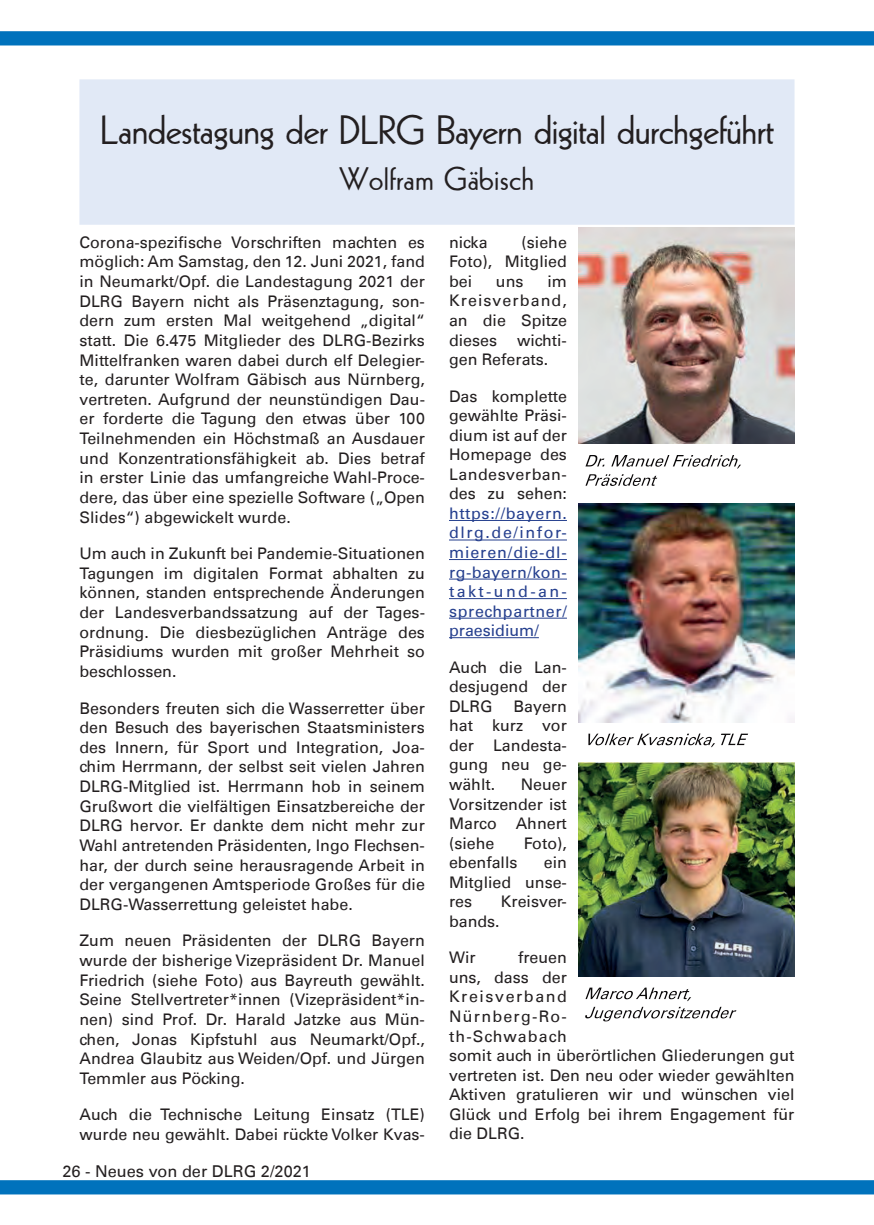
<style>
.page{position:relative;width:874px;height:1225px;background:#fff}
.page>*{position:absolute;margin:0;border:0;box-sizing:border-box;transform-origin:0 0}
.t1{font:700 40.8px "DLRG Jugend Titel Leicht";letter-spacing:-.02em;color:#231f20}
.t2{font:700 32.6px "DLRG Jugend Titel Leicht";color:#231f20}
.t3{font:16.4px "DLRG Univers";color:#231f20}
.t4{font:16px/19.6px "DLRG Univers";color:#231f20;text-align:justify}
.t5{font:16px/19.6px "DLRG Univers";letter-spacing:.04em;color:#253f8e;text-align:justify}
</style>
<div class="page">
<svg style="left:873px;top:1180px;width:1px;height:14px"></svg>
<hr style="left:449px;top:520px;width:117px;height:1px;background:#253f8e">
<hr style="left:449px;top:539px;width:117px;height:1px;background:#253f8e">
<hr style="left:449px;top:559px;width:117px;height:1px;background:#253f8e">
<hr style="left:449px;top:578px;width:117px;height:1px;background:#253f8e">
<hr style="left:449px;top:598px;width:117px;height:1px;background:#253f8e">
<hr style="left:449px;top:618px;width:117px;height:1px;background:#253f8e">
<hr style="left:449px;top:637px;width:89px;height:1px;background:#253f8e">
<div style="left:0;top:1180px;width:873px;height:14px;background:#0072bc"></div>
<div style="left:80px;top:80px;width:713px;height:144px;background:#e1e9f6"></div>
<div style="left:79px;top:79px;width:715px;height:146px;border:2px solid #e1e9f6"></div>
<img style="left:578px;top:228px;width:216px;height:180px">
<div style="left:577px;top:408px;width:218px;height:86px;background:#231f20;opacity:.75"></div>
<div style="left:578px;top:968px;width:216px;height:59px;background:#231f20;opacity:.75"></div>
<img style="left:578px;top:762px;width:216px;height:214px">
<img style="left:578px;top:503px;width:216px;height:147px">
<div style="left:578px;top:650px;width:217px;height:104px;background:#231f20;opacity:.75"></div>
<div style="left:0;top:31px;width:873px;height:14px;background:#0072bc"></div>
<h1 class="t1" style="left:100px;top:106px;width:674px">Landestagung der DLRG Bayern digital durchgeführt</h1>
<h2 class="t2" style="left:339px;top:160px;width:196px">Wolfram Gäbisch</h2>
<p class="t4" style="left:79px;top:232px;width:347px">Corona-spezifische Vorschriften machten es möglich: Am Samstag, den 12. Juni 2021, fand in Neumarkt/Opf. die Landestagung 2021 der DLRG Bayern nicht als Präsenztagung, son&shy;dern zum ersten Mal weitgehend „digital“ statt. Die 6.475 Mitglieder des DLRG-Bezirks Mittelfranken waren dabei durch elf Delegier&shy;te, darunter Wolfram Gäbisch aus Nürnberg, vertreten. Aufgrund der neunstündigen Dau&shy;er forderte die Tagung den etwas über 100<br>Teilnehmenden ein Höchstmaß an Ausdauer und Konzentrationsfähigkeit ab. Dies betraf in erster Linie das umfangreiche Wahl-Proce&shy;dere, das über eine spezielle Software („Open Slides“) abgewickelt wurde.</p>
<p class="t4" style="left:79px;top:544px;width:347px">Um auch in Zukunft bei Pandemie-Situationen Tagungen im digitalen Format abhalten zu können, standen entsprechende Änderungen der Landesverbandssatzung auf der Tages&shy;ordnung. Die diesbezüglichen Anträge des Präsidiums wurden mit großer Mehrheit so beschlossen.</p>
<p class="t4" style="left:79px;top:698px;width:347px">Besonders freuten sich die Wasserretter über den Besuch des bayerischen Staatsministers des Innern, für Sport und Integration, Joa&shy;chim Herrmann, der selbst seit vielen Jahren DLRG-Mitglied ist. Herrmann hob in seinem Grußwort die vielfältigen Einsatzbereiche der DLRG hervor. Er dankte dem nicht mehr zur Wahl antretenden Präsidenten, Ingo Flechsen&shy;har, der durch seine herausragende Arbeit in der vergangenen Amtsperiode Großes für die DLRG-Wasserrettung geleistet habe.</p>
<p class="t4" style="left:79px;top:931px;width:347px">Zum neuen Präsidenten der DLRG Bayern wurde der bisherige Vizepräsident Dr. Manuel Friedrich (siehe Foto) aus Bayreuth gewählt.<br>Seine Stellvertreter*innen (Vizepräsident*in&shy;nen) sind Prof. Dr. Harald Jatzke aus Mün&shy;chen, Jonas Kipfstuhl aus Neumarkt/Opf., Andrea Glaubitz aus Weiden/Opf. und Jürgen Temmler aus Pöcking.</p>
<p class="t4" style="left:79px;top:1105px;width:347px">Auch die Technische Leitung Einsatz (TLE) wurde neu gewählt. Dabei rückte Volker Kvas-</p>
<p class="t3" style="left:62px;top:1161px;width:250px">26 - Neues von der DLRG 2/2021</p>
<p class="t4" style="left:449px;top:232px;width:119px;text-indent:72px">(siehe Foto), Mitglied bei</p>
<p class="t4" style="left:449px;top:232px;width:40px">nicka</p>
<p class="t4" style="left:449px;top:271px;width:119px;text-indent:98px">im Kreisverband, an die Spitze dieses wichti&shy;gen Referats.</p>
<p class="t4" style="left:449px;top:386px;width:119px">Das komplette gewählte Präsi&shy;dium ist auf der Homepage des Landesverban&shy;des zu sehen:</p>
<p class="t5" style="left:449px;top:503px;width:119px">https://bayern. dlrg.de/infor&shy;mieren/die-dl&shy;rg-bayern/kon&shy;takt-und-an&shy;sprechpartner/ praesidium/</p>
<p class="t4" style="left:449px;top:657px;width:119px">Auch die Lan&shy;desjugend der DLRG</p>
<p class="t4" style="left:495px;top:271px;width:29px">uns</p>
<p class="t4" style="left:449px;top:696px;width:119px;text-indent:64px">Bayern hat kurz vor der Landesta&shy;gung neu ge&shy;wählt.</p>
<p class="t4" style="left:449px;top:774px;width:119px;text-indent:72px">Neuer Vorsitzender ist Marco Ahnert (siehe</p>
<p class="t4" style="left:523px;top:833px;width:45px">Foto),</p>
<p class="t4" style="left:449px;top:852px;width:70px">ebenfalls</p>
<p class="t4" style="left:449px;top:852px;width:119px;text-indent:95px">ein Mitglied unse&shy;res</p>
<p class="t4" style="left:500px;top:892px;width:68px">Kreisver-</p>
<p class="t4" style="left:449px;top:911px;width:52px">bands.</p>
<p class="t4" style="left:449px;top:948px;width:28px">Wir</p>
<p class="t4" style="left:449px;top:948px;width:347px;text-align:left;text-indent:69px">freuen<br>uns, dass der<br>Kreisverband<br>Nürnberg-Ro-<br>th-Schwabach<br>somit auch in überörtlichen Gliederungen gut vertreten ist. Den neu oder wieder gewählten<br>Aktiven gratulieren wir und wünschen viel<br>Glück und Erfolg bei ihrem Engagement für die DLRG.</p>
</div>
